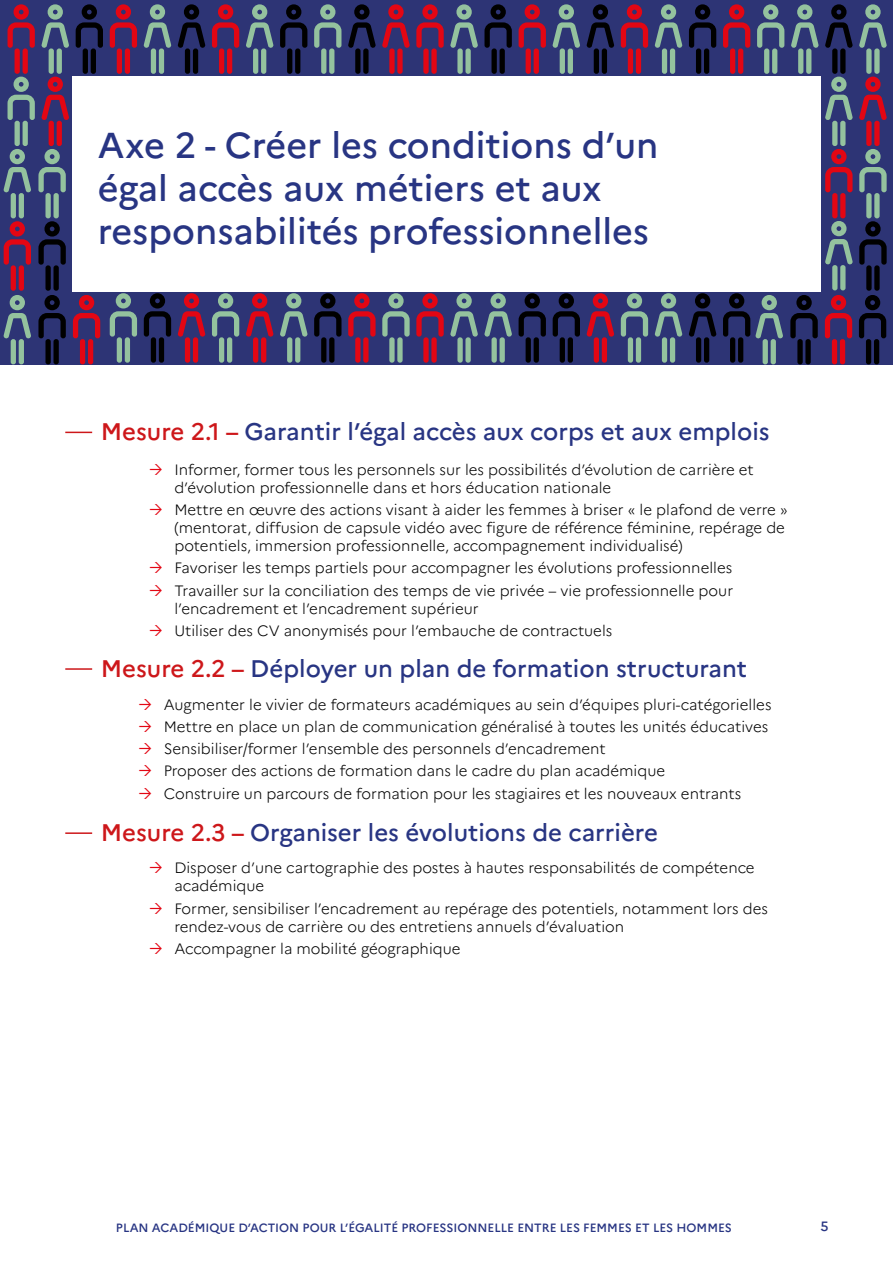
<style>
.page{position:relative;width:893px;height:1263px;background:#fff}
.page>*{position:absolute;margin:0;border:0;box-sizing:border-box;transform-origin:0 0}
.t1{font:500 36px/43.2px "Marianne";color:#283583}
.t2{font:500 24px "Marianne";color:#283583}
.t3{font:300 15px/22.2px "Marianne";color:#000}
.t4{font:500 13.5px "Marianne";color:#283583}
.t5{font:500 12px "Marianne";color:#283583}
.s1{color:#cd171a}
</style>
<div class="page">
<svg style="left:1px;top:3px;width:888px;height:362px;background:#4f4c75"></svg>
<svg style="left:74px;top:3px;width:781px;height:72px;background:#433964"></svg>
<svg style="left:37px;top:75px;width:851px;height:290px;background:#473c66"></svg>
<svg style="left:857px;top:293px;width:31px;height:72px;background:#1d224d"></svg>
<div style="left:72px;top:76px;width:749px;height:215px;background:#fff"></div>
<svg style="left:65px;top:432px;width:27px;height:1px"></svg>
<hr style="left:65px;top:668px;width:27px;height:2px;background:#cd171a">
<hr style="left:65px;top:832px;width:27px;height:2px;background:#cd171a">
<h1 class="t1" style="left:98px;top:123px;width:562px">Axe 2 - Créer les conditions d’un égal accès aux métiers et aux responsabilités professionnelles</h1>
<h2 class="t2" style="left:101px;top:417px;width:670px"><span class="s1">Mesure 2.1 –</span> Garantir l’égal accès aux corps et aux emplois</h2>
<p class="t3" style="left:174px;top:460px;width:581px;line-height:18px">Informer, former tous les personnels sur les possibilités d’évolution de carrière et d’évolution professionnelle dans et hors éducation nationale</p>
<p class="t3" style="left:174px;top:501px;width:615px;line-height:18px">Mettre en œuvre des actions visant à aider les femmes à briser « le plafond de verre » (mentorat, diffusion de capsule vidéo avec figure de référence féminine, repérage de potentiels, immersion professionnelle, accompagnement individualisé)</p>
<p class="t3" style="left:174px;top:557px;width:560px">Favoriser les temps partiels pour accompagner les évolutions professionnelles<br>Travailler sur la conciliation des temps de vie privée – vie professionnelle pour</p>
<p class="t3" style="left:174px;top:597px;width:440px">l’encadrement et l’encadrement supérieur<br>Utiliser des CV anonymisés pour l’embauche de contractuels</p>
<h2 class="t2" style="left:101px;top:653px;width:648px"><span class="s1">Mesure 2.2 –</span> Déployer un plan de formation structurant</h2>
<p class="t3" style="left:164px;top:693px;width:609px">Augmenter le vivier de formateurs académiques au sein d’équipes pluri-catégorielles Mettre en place un plan de communication généralisé à toutes les unités éducatives Sensibiliser/former l’ensemble des personnels d’encadrement<br>Proposer des actions de formation dans le cadre du plan académique<br>Construire un parcours de formation pour les stagiaires et les nouveaux entrants</p>
<h2 class="t2" style="left:101px;top:818px;width:558px"><span class="s1">Mesure 2.3 –</span> Organiser les évolutions de carrière</h2>
<p class="t3" style="left:174px;top:859px;width:582px;line-height:18px">Disposer d’une cartographie des postes à hautes responsabilités de compétence académique</p>
<p class="t3" style="left:174px;top:899px;width:595px;line-height:18px">Former, sensibiliser l’encadrement au repérage des potentiels, notamment lors des rendez-vous de carrière ou des entretiens annuels d’évaluation</p>
<p class="t3" style="left:174px;top:937px;width:288px">Accompagner la mobilité géographique</p>
<p class="t5" style="left:116px;top:1220px;width:617px">PLAN ACADÉMIQUE D’ACTION POUR L’ÉGALITÉ PROFESSIONNELLE ENTRE LES FEMMES ET LES HOMMES</p>
<p class="t4" style="left:820px;top:1218px;width:10px">5</p>
</div>
